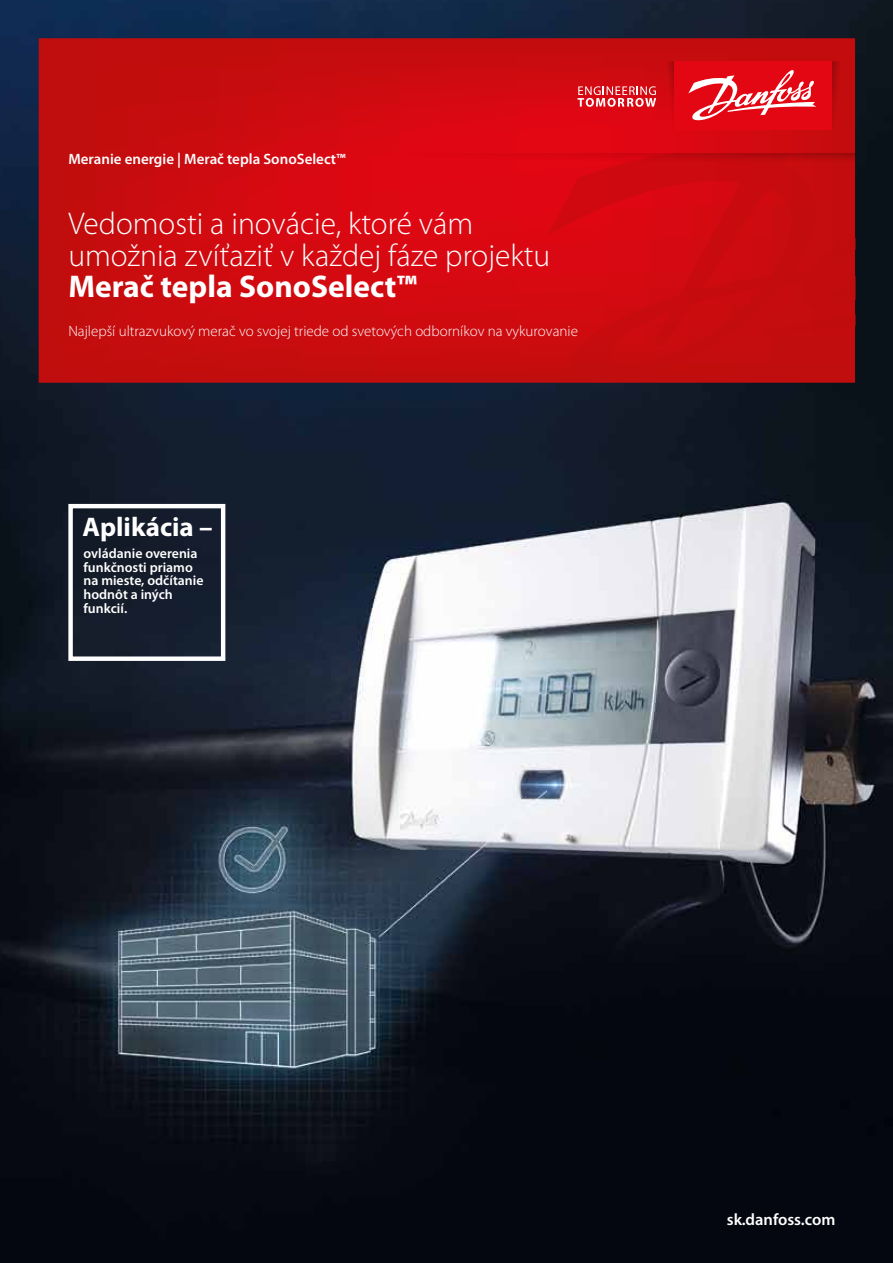
<style>
.page{position:relative;width:893px;height:1263px;background:#fff}
.page>*{position:absolute;margin:0;border:0;box-sizing:border-box;transform-origin:0 0}
.t1{font:300 31.5px/31.5px "Myriad Pro";color:#fff}
.t2{font:700 31.5px "Myriad Pro";color:#fff}
.t3{font:700 27px "Myriad Pro";color:#fff}
.t4{font:600 16.5px "Myriad Pro";color:#fff}
.t5{font:300 15px "Myriad Pro";color:#fff}
.t6{font:600 15px "Myriad Pro";color:#fff}
.t7{font:600 13.8px/13.8px "Myriad Pro";color:#fff}
</style>
<div class="page">
<img style="left:0;top:0;width:893px;height:1263px">
<svg style="left:39px;top:38px;width:816px;height:345px;background:#cd0a0f"></svg>
<svg style="left:547px;top:166px;width:308px;height:217px;background:#cb0a0f"></svg>
<svg style="left:832px;top:61px;width:13px;height:69px"></svg>
<svg style="left:662px;top:61px;width:12px;height:69px"></svg>
<svg style="left:358px;top:153px;width:497px;height:13px;background:#d00710"></svg>
<div style="left:674px;top:61px;width:158px;height:69px;background:#e30613"></div>
<svg style="left:577px;top:86px;width:79px;height:21px;background:#e45c62"></svg>
<svg style="left:688px;top:70px;width:128px;height:51px"></svg>
<div style="left:68px;top:504px;width:157px;height:157px;border:4px solid #fff"></div>
<p class="t6" style="left:68px;top:151px;width:279px">Meranie energie | Merač tepla SonoSelect™</p>
<h1 class="t1" style="left:68px;top:208px;width:483px">Vedomosti a inovácie, ktoré vám umožnia zvíťaziť v každej fáze projektu</h1>
<h1 class="t2" style="left:68px;top:269px;width:350px">Merač tepla SonoSelect™</h1>
<p class="t5" style="left:68px;top:322px;width:511px">Najlepší ultrazvukový merač vo svojej triede od svetových odborníkov na vykurovanie</p>
<h2 class="t3" style="left:82px;top:512px;width:132px">Aplikácia –</h2>
<p class="t7" style="left:84px;top:546px;width:121px">ovládanie overenia funkčnosti priamo na mieste, odčítanie hodnôt a iných funkcií.</p>
<p class="t4" style="left:727px;top:1210px;width:110px">sk.danfoss.com</p>
</div>
